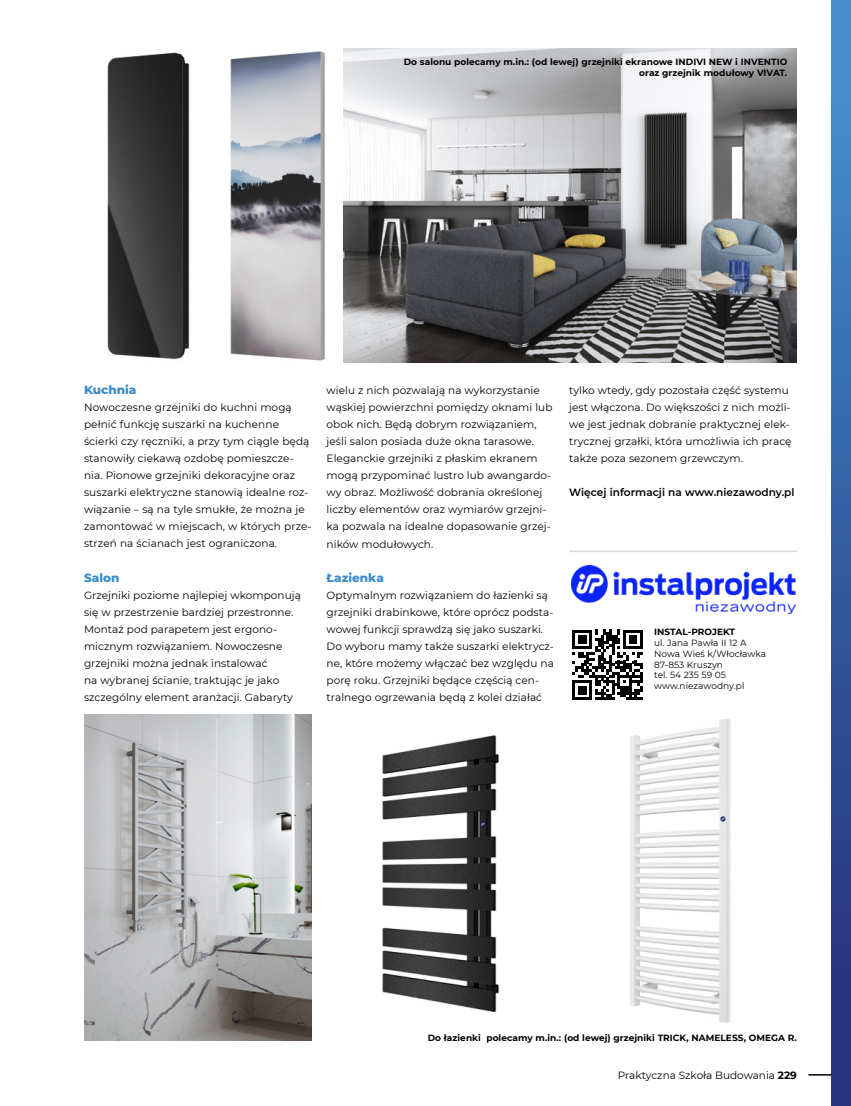
<style>
.page{position:relative;width:851px;height:1106px;background:#fff}
.page>*{position:absolute;margin:0;border:0;box-sizing:border-box;transform-origin:0 0}
.t1{font:800 12px "Montserrat";color:#398ccb}
.t2{font:10.5px/17px "Montserrat";letter-spacing:.005em;color:#000}
.t3{font:600 10.5px "Montserrat";letter-spacing:.005em;color:#000}
.t4{font:700 9px/10.8px "Montserrat";letter-spacing:.005em;color:#000;text-align:right}
.t5{font:9px/10.8px "Montserrat";letter-spacing:.005em;color:#000}
.s1{font-weight:700}
</style>
<div class="page">
<div style="left:831px;top:0;width:19px;height:1106px;background:linear-gradient(to bottom,#4693d0,#242a79)"></div>
<svg style="left:808px;top:1074px;width:23px;height:1px"></svg>
<img style="left:343px;top:48px;width:453px;height:315px">
<img style="left:84px;top:715px;width:228px;height:325px">
<img style="left:382px;top:735px;width:118px;height:277px">
<img style="left:630px;top:719px;width:101px;height:304px">
<svg style="left:572px;top:629px;width:71px;height:71px"></svg>
<img style="left:571px;top:566px;width:224px;height:47px">
<hr style="left:569px;top:550px;width:227px;height:2px;background:#dadada">
<img style="left:107px;top:51px;width:218px;height:310px">
<p class="t4" style="left:403px;top:56px;width:385px">Do salonu polecamy m.in.: (od lewej) grzejniki ekranowe INDIVI NEW i INVENTIO oraz grzejnik modułowy VIVAT.</p>
<p class="t1" style="left:84px;top:381px;width:54px">Kuchnia</p>
<p class="t2" style="left:84px;top:399px;width:229px">Nowoczesne grzejniki do kuchni mogą pełnić funkcję suszarki na kuchenne ścierki czy ręczniki, a przy tym ciągle będą stanowiły ciekawą ozdobę pomieszcze&shy;nia. Pionowe grzejniki dekoracyjne oraz suszarki elektryczne stanowią idealne roz&shy;wiązanie – są na tyle smukłe, że można je zamontować w miejscach, w których prze&shy;strzeń na ścianach jest ograniczona.</p>
<p class="t1" style="left:84px;top:568px;width:37px">Salon</p>
<p class="t2" style="left:84px;top:586px;width:218px">Grzejniki poziome najlepiej wkomponują się w przestrzenie bardziej przestronne.<br>Montaż pod parapetem jest ergono&shy;micznym rozwiązaniem. Nowoczesne grzejniki można jednak instalować<br>na wybranej ścianie, traktując je jako szczególny element aranżacji. Gabaryty</p>
<p class="t2" style="left:326px;top:382px;width:227px">wielu z nich pozwalają na wykorzystanie wąskiej powierzchni pomiędzy oknami lub obok nich. Będą dobrym rozwiązaniem, jeśli salon posiada duże okna tarasowe.<br>Eleganckie grzejniki z płaskim ekranem mogą przypominać lustro lub awangardo&shy;wy obraz. Możliwość dobrania określonej liczby elementów oraz wymiarów grzejni&shy;ka pozwala na idealne dopasowanie grzej&shy;ników modułowych.</p>
<p class="t1" style="left:326px;top:568px;width:59px">Łazienka</p>
<p class="t2" style="left:326px;top:586px;width:229px">Optymalnym rozwiązaniem do łazienki są grzejniki drabinkowe, które oprócz podsta&shy;wowej funkcji sprawdzą się jako suszarki.<br>Do wyboru mamy także suszarki elektrycz&shy;ne, które możemy włączać bez względu na porę roku. Grzejniki będące częścią cen&shy;tralnego ogrzewania będą z kolei działać</p>
<p class="t2" style="left:569px;top:382px;width:224px">tylko wtedy, gdy pozostała część systemu jest włączona. Do większości z nich możli&shy;we jest jednak dobranie praktycznej elek&shy;trycznej grzałki, która umożliwia ich pracę także poza sezonem grzewczym.</p>
<p class="t3" style="left:569px;top:485px;width:227px">Więcej informacji na www.niezawodny.pl</p>
<p class="t4" style="left:654px;top:626px;width:82px">INSTAL-PROJEKT</p>
<p class="t5" style="left:654px;top:637px;width:113px">ul. Jana Pawła II 12 A<br>Nowa Wieś k/Włocławka<br>87-853 Kruszyn<br>tel. 54 235 59 05 www.niezawodny.pl</p>
<p class="t4" style="left:428px;top:1031px;width:370px">Do łazienki polecamy m.in.: (od lewej) grzejniki TRICK, NAMELESS, OMEGA R.</p>
<p class="t2" style="left:617px;top:1066px;width:180px">Praktyczna Szkoła Budowania <span class="s1">229</span></p>
</div>
